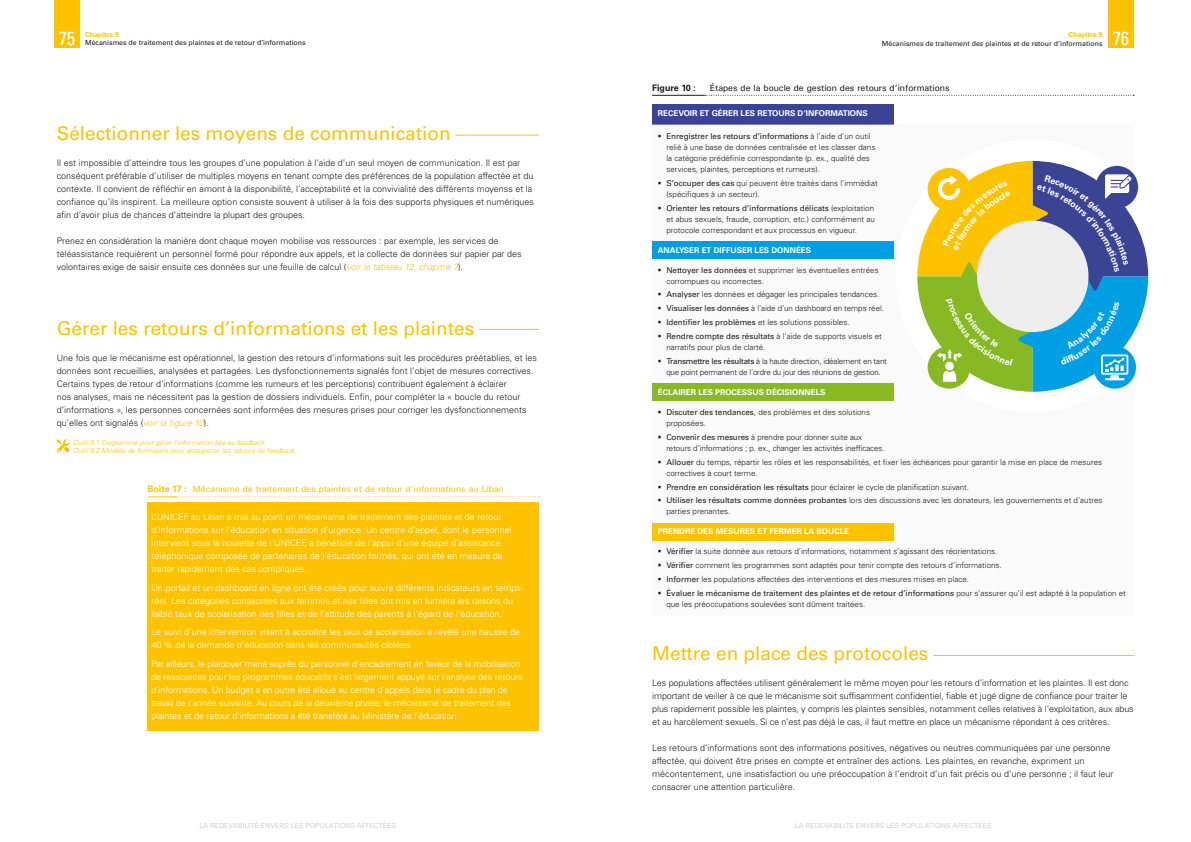
<style>
.page{position:relative;width:1191px;height:842px;background:#fff}
.page>*{position:absolute;margin:0;border:0;box-sizing:border-box;transform-origin:0 0}
.t1{font:19px "Univers";color:#fdc300}
.t2{font:condensed 19px "Univers";color:#fff}
.t3{font:300 9px/13px "Univers";color:#1c1c1b}
.t4{font:300 9px/13px "Univers";color:#fff}
.t5{font:500 9px "Univers";color:#fdc300}
.t6{font:500 9px "Univers";color:#1c1c1b}
.t7{font:700 9px "Univers LT Std";color:#1c1c1b}
.t8{font:300 8px/11px "Univers LT Std";color:#1c1c1b}
.t9{font:300 8px/13.8px "Univers LT Std";letter-spacing:-.025em;color:#1c1c1b}
.t10{font:700 8px "Univers LT Std";color:#fff}
.t11{font:7px "Univers";color:#1c1c1b}
.t12{font:italic 300 7px/8px "Univers";color:#fdc300}
.t13{font:7px "Univers";color:#d2d2d2}
.t14{font:700 7px "Univers LT Std";color:#fdc300}
.s1{font-style:italic;color:#fdc300}
.s2{font-family:"Univers LT Std";font-weight:700}
.s3{font-weight:400}
</style>
<div class="page">
<div style="left:54px;top:0;width:25px;height:48px;background:#fdc300"></div>
<div style="left:1108px;top:0;width:25px;height:48px;background:#fdc300"></div>
<div style="left:652px;top:105px;width:241px;height:20px;background:#3b4395"></div>
<div style="left:652px;top:241px;width:241px;height:17px;background:#009fe3"></div>
<div style="left:652px;top:383px;width:241px;height:17px;background:#87b925"></div>
<div style="left:652px;top:523px;width:241px;height:17px;background:#fdc300"></div>
<hr style="left:479px;top:329px;width:60px;height:1px;background:#fdc300">
<hr style="left:455px;top:135px;width:84px;height:1px;background:#fdc300">
<svg style="left:148px;top:496px;width:391px;height:1px"></svg>
<div style="left:147px;top:502px;width:391px;height:228px;background:#fdc300"></div>
<hr style="left:652px;top:95px;width:52px;height:1px;background:#1c1c1b">
<svg style="left:704px;top:95px;width:430px;height:1px"></svg>
<hr style="left:933px;top:655px;width:201px;height:1px;background:#fdc300">
<svg style="left:57px;top:439px;width:13px;height:14px"></svg>
<svg style="left:917px;top:161px;width:231px;height:231px;background:#9db797"></svg>
<h1 class="t2" style="left:59px;top:26px;width:18px">75</h1>
<p class="t14" style="left:85px;top:31px;width:36px">Chapitre 9</p>
<p class="t11" style="left:85px;top:39px;width:222px">Mécanismes de traitement des plaintes et de retour d’informations</p>
<h1 class="t1" style="left:57px;top:122px;width:395px">Sélectionner les moyens de communication</h1>
<p class="t3" style="left:57px;top:156px;width:479px">Il est impossible d’atteindre tous les groupes d’une population à l’aide d’un seul moyen de communication. Il est par conséquent préférable d’utiliser de multiples moyens en tenant compte des préférences de la population affectée et du contexte. Il convient de réfléchir en amont à la disponibilité, l’acceptabilité et la convivialité des différents moyenss et la confiance qu’ils inspirent. La meilleure option consiste souvent à utiliser à la fois des supports physiques et numériques afin d’avoir plus de chances d’atteindre la plupart des groupes.</p>
<p class="t3" style="left:57px;top:234px;width:466px">Prenez en considération la manière dont chaque moyen mobilise vos ressources : par exemple, les services de téléassistance requièrent un personnel formé pour répondre aux appels, et la collecte de données sur papier par des volontaires exige de saisir ensuite ces données sur une feuille de calcul (<span class="s1">voir le tableau 12, chapitre 7</span>).</p>
<h1 class="t1" style="left:57px;top:317px;width:419px">Gérer les retours d’informations et les plaintes</h1>
<p class="t3" style="left:57px;top:351px;width:481px">Une fois que le mécanisme est opérationnel, la gestion des retours d’informations suit les procédures préétablies, et les données sont recueillies, analysées et partagées. Les dysfonctionnements signalés font l’objet de mesures correctives.<br>Certains types de retour d’informations (comme les rumeurs et les perceptions) contribuent également à éclairer<br>nos analyses, mais ne nécessitent pas la gestion de dossiers individuels. Enfin, pour compléter la « boucle du retour d’informations », les personnes concernées sont informées des mesures prises pour corriger les dysfonctionnements qu’elles ont signalés (<span class="s1">voir la figure 10</span>).</p>
<p class="t12" style="left:73px;top:439px;width:223px">Outil 9.1 Diagramme pour gérer l’information liée au feedback<br>Outil 9.2 Modèle de formulaire pour enregistrer les retours de feedback</p>
<p class="t5" style="left:147px;top:483px;width:358px"><span class="s2">Boîte 17 :</span> Mécanisme de traitement des plaintes et de retour d’informations au Liban</p>
<p class="t4" style="left:151px;top:510px;width:362px">L’UNICEF au Liban a mis au point un mécanisme de traitement des plaintes et de retour d’informations sur l’éducation en situation d’urgence. Un centre d’appel, dont le personnel intervient sous la houlette de l’UNICEF, a bénéficié de l’appui d’une équipe d’assistance téléphonique composée de partenaires de l’éducation formés, qui ont été en mesure de traiter rapidement des cas compliqués.</p>
<p class="t4" style="left:151px;top:581px;width:371px">Un portail et un dashboard en ligne ont été créés pour suivre différents indicateurs en temps réel. Les catégories consacrées aux femmes et aux filles ont mis en lumière les raisons du faible taux de scolarisation des filles et de l’attitude des parents à l’égard de l’éducation.</p>
<p class="t4" style="left:151px;top:626px;width:370px">Le suivi d’une intervention visant à accroître les taux de scolarisation a révélé une hausse de<br>40 % de la demande d’éducation dans les communautés ciblées.</p>
<p class="t4" style="left:151px;top:657px;width:373px">Par ailleurs, le plaidoyer mené auprès du personnel d’encadrement en faveur de la mobilisation de ressources pour les programmes éducatifs s’est largement appuyé sur l’analyse des retours d’informations. Un budget a en outre été alloué au centre d’appels dans le cadre du plan de travail de l’année suivante. Au cours de la deuxième phase, le mécanisme de traitement des plaintes et de retour d’informations a été transféré au Ministère de l’éducation.</p>
<p class="t14" style="left:1068px;top:31px;width:36px">Chapitre 9</p>
<p class="t11" style="left:882px;top:39px;width:222px">Mécanismes de traitement des plaintes et de retour d’informations</p>
<h1 class="t2" style="left:1112px;top:26px;width:18px">76</h1>
<p class="t7" style="left:652px;top:83px;width:45px">Figure 10 :</p>
<p class="t6" style="left:710px;top:82px;width:241px">Étapes de la boucle de gestion des retours d’informations</p>
<p class="t10" style="left:658px;top:109px;width:211px">RECEVOIR ET GÉRER LES RETOURS D’INFORMATIONS</p>
<p class="t8" style="left:666px;top:131px;width:210px"><span class="s3">Enregistrer les retours d’informations</span> à l’aide d’un outil relié à une base de données centralisée et les classer dans la catégorie prédéfinie correspondante (p. ex., qualité des services, plaintes, perceptions et rumeurs).</p>
<p class="t8" style="left:666px;top:177px;width:213px"><span class="s3">S’occuper des cas</span> qui peuvent être traités dans l’immédiat (spécifiques à un secteur).</p>
<p class="t8" style="left:666px;top:202px;width:210px;text-align:justify"><span class="s3">Orienter les retours d’informations délicats</span> (exploitation et abus sexuels, fraude, corruption, etc.) conformément au protocole correspondant et aux processus en vigueur.</p>
<p class="t10" style="left:658px;top:245px;width:155px">ANALYSER ET DIFFUSER LES DONNÉES</p>
<p class="t8" style="left:666px;top:264px;width:214px"><span class="s3">Nettoyer les données</span> et supprimer les éventuelles entrées corrompues ou incorrectes.</p>
<p class="t8" style="left:666px;top:288px;width:219px;line-height:13.8px"><span class="s3">Analyser</span> les données et dégager les principales tendances.<br><span class="s3">Visualiser les données</span> à l’aide d’un dashboard en temps réel.<br><span class="s3">Identifier les problèmes</span> et les solutions possibles.<br><span class="s3">Rendre compte des résultats</span> à l’aide de supports visuels et</p>
<p class="t9" style="left:666px;top:340px;width:222px">narratifs pour plus de clarté.<br><span class="s3">Transmettre les résultats</span> à la haute direction, idéalement en tant</p>
<p class="t9" style="left:666px;top:365px;width:216px">que point permanent de l’ordre du jour des réunions de gestion.</p>
<p class="t10" style="left:658px;top:387px;width:169px">ÉCLAIRER LES PROCESSUS DÉCISIONNELS</p>
<p class="t8" style="left:666px;top:406px;width:205px"><span class="s3">Discuter des tendances</span>, des problèmes et des solutions proposées.</p>
<p class="t8" style="left:666px;top:431px;width:220px"><span class="s3">Convenir des mesures</span> à prendre pour donner suite aux retours d’informations ; p. ex., changer les activités inefficaces.</p>
<p class="t8" style="left:666px;top:456px;width:437px"><span class="s3">Allouer</span> du temps, répartir les rôles et les responsabilités, et fixer les échéances pour garantir la mise en place de mesures correctives à court terme.</p>
<p class="t8" style="left:666px;top:480px;width:437px;line-height:13.8px"><span class="s3">Prendre en considération les résultats</span> pour éclairer le cycle de planification suivant.<br><span class="s3">Utiliser les résultats comme données probantes</span> lors des discussions avec les donateurs, les gouvernements et d’autres</p>
<p class="t8" style="left:666px;top:506px;width:66px">parties prenantes.</p>
<p class="t10" style="left:658px;top:527px;width:193px">PRENDRE DES MESURES ET FERMER LA BOUCLE</p>
<p class="t8" style="left:666px;top:545px;width:461px;line-height:13.8px"><span class="s3">Vérifier</span> la suite donnée aux retours d’informations, notamment s’agissant des réorientations.<br><span class="s3">Vérifier</span> comment les programmes sont adaptés pour tenir compte des retours d’informations.<br><span class="s3">Informer</span> les populations affectées des interventions et des mesures mises en place.<br><span class="s3">Évaluer le mécanisme de traitement des plaintes et de retour d’informations</span> pour s’assurer qu’il est adapté à la population et</p>
<p class="t8" style="left:666px;top:599px;width:200px">que les préoccupations soulevées sont dûment traitées.</p>
<h1 class="t1" style="left:652px;top:642px;width:278px">Mettre en place des protocoles</h1>
<p class="t3" style="left:652px;top:676px;width:483px">Les populations affectées utilisent généralement le même moyen pour les retours d’information et les plaintes. Il est donc important de veiller à ce que le mécanisme soit suffisamment confidentiel, fiable et jugé digne de confiance pour traiter le plus rapidement possible les plaintes, y compris les plaintes sensibles, notamment celles relatives à l’exploitation, aux abus et au harcèlement sexuels. Si ce n’est pas déjà le cas, il faut mettre en place un mécanisme répondant à ces critères.</p>
<p class="t3" style="left:652px;top:741px;width:463px">Les retours d’informations sont des informations positives, négatives ou neutres communiquées par une personne affectée, qui doivent être prises en compte et entraîner des actions. Les plaintes, en revanche, expriment un mécontentement, une insatisfaction ou une préoccupation à l’endroit d’un fait précis ou d’une personne ; il faut leur consacrer une attention particulière.</p>
<p class="t13" style="left:199px;top:822px;width:198px">LA REDEVABILITÉ ENVERS LES POPULATIONS AFFECTÉES</p>
<p class="t13" style="left:795px;top:822px;width:198px">LA REDEVABILITÉ ENVERS LES POPULATIONS AFFECTÉES</p>
</div>
